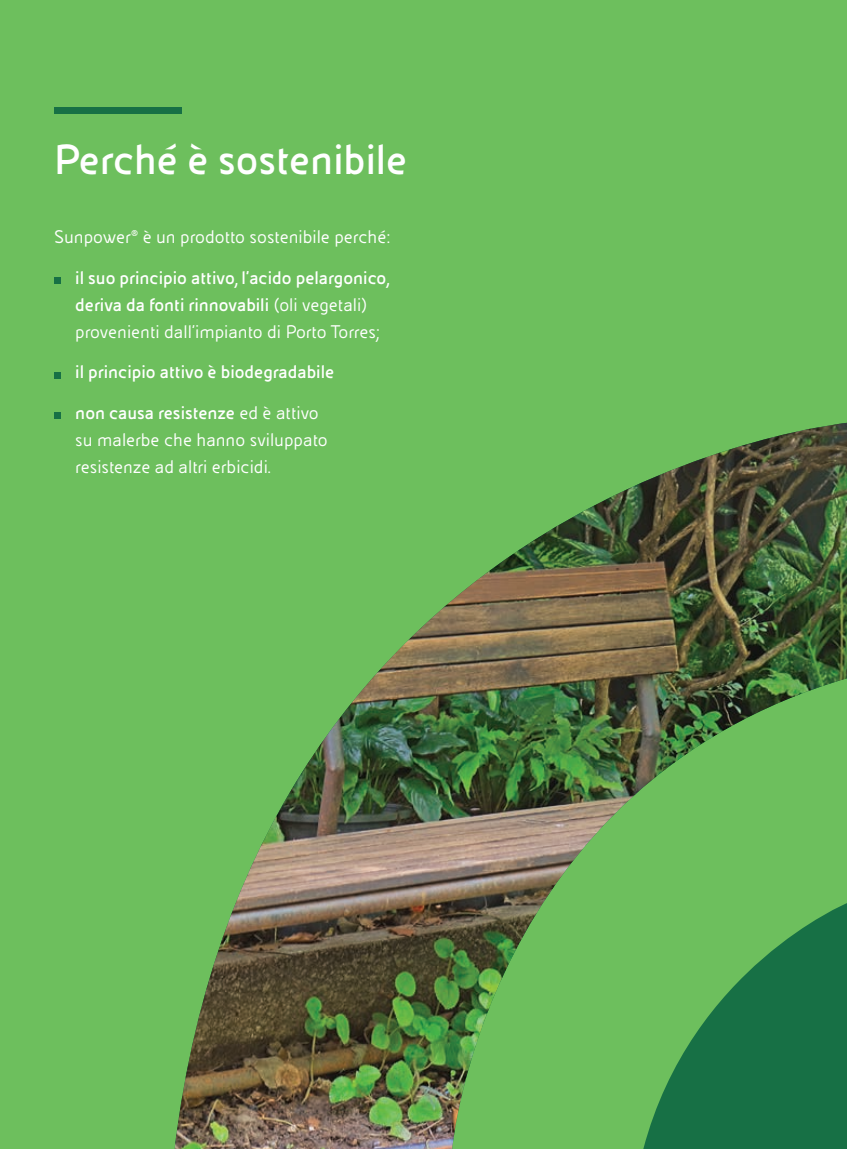
<style>
.page{position:relative;width:847px;height:1149px;background:#fff}
.page>*{position:absolute;margin:0;border:0;box-sizing:border-box;transform-origin:0 0}
.t1{font:700 45px "Eni Exp";color:#fff}
.t2{font:700 19.5px/27px "Eni Exp";color:#fff}
.t3{font:19.5px/27px "Eni Exp Reg";color:#fff}
.s1{font-family:"Eni Exp";font-weight:700}
.s2{font-family:"Eni Exp Reg";font-weight:400}
</style>
<div class="page">
<div style="left:0;top:0;width:846px;height:1148px;background:#6dbf5d"></div>
<div style="left:54px;top:107px;width:128px;height:7px;background:#177045"></div>
<div style="left:54px;top:277px;width:6px;height:7px;background:#177045"></div>
<svg style="left:54px;top:372px;width:6px;height:6px"></svg>
<svg style="left:54px;top:412px;width:6px;height:6px"></svg>
<img style="left:174px;top:423px;width:672px;height:725px">
<h1 class="t1" style="left:54px;top:136px;width:354px">Perché è sostenibile</h1>
<p class="t3" style="left:54px;top:224px;width:338px">Sunpower<span class="s1">®</span> è un prodotto sostenibile perché:</p>
<p class="t2" style="left:75px;top:264px;width:315px">il suo principio attivo, l’acido pelargonico, deriva da fonti rinnovabili <span class="s2">(oli vegetali)</span></p>
<p class="t3" style="left:75px;top:318px;width:306px">provenienti dall’impianto di Porto Torres;</p>
<p class="t2" style="left:75px;top:352px;width:260px;line-height:40.5px">il principio attivo è biodegradabile non causa resistenze <span class="s2">ed è attivo</span></p>
<p class="t3" style="left:75px;top:426px;width:254px">su malerbe che hanno sviluppato resistenze ad altri erbicidi.</p>
</div>
